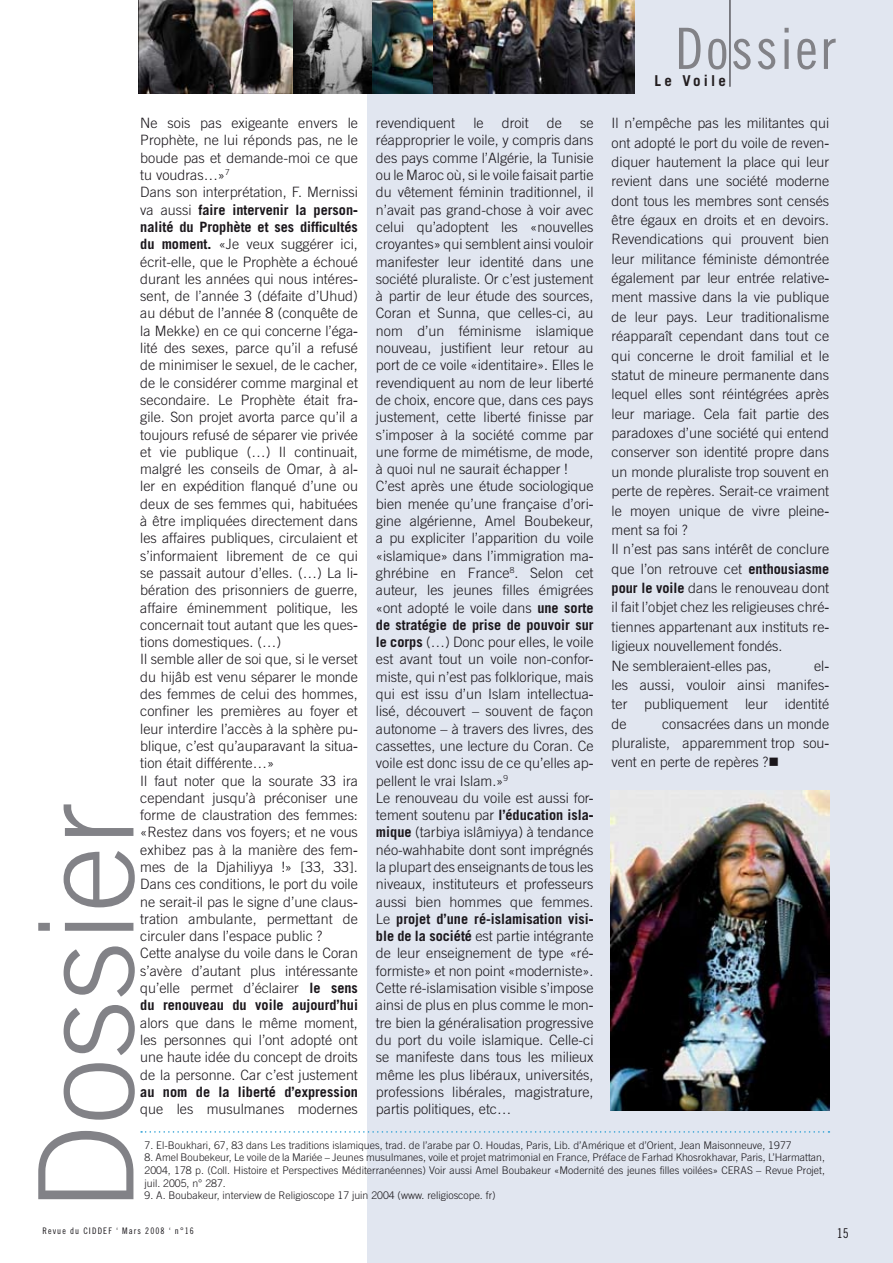
<style>
.page{position:relative;width:893px;height:1263px;background:#fff}
.page>*{position:absolute;margin:0;border:0;box-sizing:border-box;transform-origin:0 0}
.t1{font:57px "Trade Gothic Cond Eighteen";letter-spacing:.045em;color:#828287}
.t2{font:700 15px "Trade Gothic";letter-spacing:.21em;color:#231e20}
.t3{font:300 14.25px/17.2px "Trade Gothic";color:#1a161b}
.t4{font:700 14.25px "Trade Gothic";color:#1a161b}
.t5{font:13.5px "Trade Gothic Cond Eighteen";color:#1a171b}
.t6{font:300 10.5px/12.6px "Trade Gothic";color:#1a171b;text-align:justify}
.t7{font:9px "Trade Gothic Cond Eighteen";letter-spacing:.12em;color:#1a171b}
.s1{font-weight:700}
</style>
<div class="page">
<div style="left:368px;top:0;width:525px;height:1263px;background:#e1e6f0"></div>
<hr style="left:730px;top:0;width:1px;height:87px;background:#1a161b">
<svg style="left:141px;top:1131px;width:688px;height:2px"></svg>
<img style="left:610px;top:790px;width:219px;height:321px">
<img style="left:371px;top:0;width:65px;height:94px">
<img style="left:138px;top:0;width:233px;height:94px">
<img style="left:434px;top:0;width:201px;height:93px">
<svg style="left:38px;top:1131px;width:95px;height:68px"></svg>
<svg style="left:64px;top:1063px;width:71px;height:57px"></svg>
<svg style="left:64px;top:1005px;width:71px;height:50px"></svg>
<svg style="left:64px;top:946px;width:71px;height:51px"></svg>
<svg style="left:38px;top:923px;width:95px;height:8px"></svg>
<svg style="left:64px;top:851px;width:71px;height:56px"></svg>
<svg style="left:64px;top:804px;width:69px;height:32px"></svg>
<h1 class="t1" style="left:675px;top:15px;width:162px">Dossier</h1>
<p class="t3" style="left:140px;top:114px;width:219px">Ne sois pas exigeante envers le Prophète, ne lui réponds pas, ne le boude pas et demande-moi ce que tu voudras…»<sup>7<br></sup>Dans son interprétation, F. Mernissi va aussi <span class="s1">faire intervenir la personn nalité du Prophète et ses difficultés du moment.</span> «Je veux suggérer ici, écrit-elle, que le Prophète a échoué durant les années qui nous intéress sent, de l’année 3 (défaite d’Uhud) au début de l’année 8 (conquête de la Mekke) en ce qui concerne l’égal lité des sexes, parce qu’il a refusé de minimiser le sexuel, de le cacher, de le considérer comme marginal et secondaire. Le Prophète était frag gile. Son projet avorta parce qu’il a toujours refusé de séparer vie privée et vie publique (…) Il continuait, malgré les conseils de Omar, à all ler en expédition flanqué d’une ou deux de ses femmes qui, habituées à être impliquées directement dans les affaires publiques, circulaient et s’informaient librement de ce qui se passait autour d’elles. (…) La lib bération des prisonniers de guerre, affaire éminemment politique, les concernait tout autant que les quest tions domestiques. (…)<br>Il semble aller de soi que, si le verset du hijâb est venu séparer le monde des femmes de celui des hommes, confiner les premières au foyer et leur interdire l’accès à la sphère pub blique, c’est qu’auparavant la situat tion était différente…»<br>Il faut noter que la sourate 33 ira cependant jusqu’à préconiser une forme de claustration des femmes: «Restez dans vos foyers; et ne vous exhibez pas à la manière des femm mes de la Djahiliyya !» [33, 33].<br>Dans ces conditions, le port du voile ne serait-il pas le signe d’une claust tration ambulante, permettant de circuler dans l’espace public ?<br>Cette analyse du voile dans le Coran s’avère d’autant plus intéressante qu’elle permet d’éclairer <span class="s1">le sens du renouveau du voile aujourd’hui</span></p>
<p class="t3" style="left:140px;top:1014px;width:219px;text-align:justify">alors que dans le même moment, les personnes qui l’ont adopté ont une haute idée du concept de droits de la personne. Car c’est justement</p>
<p class="t4" style="left:140px;top:1083px;width:219px">au nom de la liberté d’expression</p>
<p class="t3" style="left:140px;top:1100px;width:219px">que les musulmanes modernes</p>
<p class="t2" style="left:655px;top:72px;width:73px">Le Voile</p>
<p class="t3" style="left:376px;top:114px;width:219px;text-indent:204px">se réapproprier le voile, y compris dans des pays comme l’Algérie, la Tunisie ou le Maroc où, si le voile faisait partie du vêtement féminin traditionnel, il n’avait pas grand-chose à voir avec celui qu’adoptent les «nouvelles croyantes» qui semblent ainsi vouloir manifester leur identité dans une société pluraliste. Or c’est justement à partir de leur étude des sources, Coran et Sunna, que celles-ci, au nom d’un féminisme islamique nouveau, justifient leur retour au port de ce voile «identitaire». Elles le revendiquent au nom de leur liberté de choix, encore que, dans ces pays justement, cette liberté finisse par s’imposer à la société comme par une forme de mimétisme, de mode, à quoi nul ne saurait échapper !<br>C’est après une étude sociologique bien menée qu’une française d’orig gine algérienne, Amel Boubekeur, a pu expliciter l’apparition du voile «islamique» dans l’immigration mag ghrébine en France<sup>8</sup>. Selon cet auteur, les jeunes filles émigrées «ont adopté le voile dans <span class="s1">une sorte de stratégie de prise de pouvoir sur le corps</span> (…) Donc pour elles, le voile est avant tout un voile non-conform miste, qui n’est pas folklorique, mais qui est issu d’un Islam intellectual lisé, découvert – souvent de façon autonome – à travers des livres, des cassettes, une lecture du Coran. Ce voile est donc issu de ce qu’elles app pellent le vrai Islam.»<sup>9<br></sup>Le renouveau du voile est aussi fort tement soutenu par <span class="s1">l’éducation islam mique</span> (tarbiya islâmiyya) à tendance néo-wahhabite dont sont imprégnés la plupart des enseignants de tous les niveaux, instituteurs et professeurs aussi bien hommes que femmes.<br>Le <span class="s1">projet d’une ré-islamisation visib ble de la société</span> est partie intégrante de leur enseignement de type «réf formiste» et non point «moderniste».<br>Cette ré-islamisation visible s’impose ainsi de plus en plus comme le mont tre bien la généralisation progressive du port du voile islamique. Celle-ci se manifeste dans tous les milieux même les plus libéraux, universités, professions libérales, magistrature, partis politiques, etc…</p>
<p class="t3" style="left:612px;top:113px;width:219px;line-height:19.4px">Il n’empêche pas les militantes qui ont adopté le port du voile de revend diquer hautement la place qui leur revient dans une société moderne dont tous les membres sont censés être égaux en droits et en devoirs.<br>Revendications qui prouvent bien leur militance féministe démontrée également par leur entrée relativem ment massive dans la vie publique de leur pays. Leur traditionalisme réapparaît cependant dans tout ce qui concerne le droit familial et le statut de mineure permanente dans lequel elles sont réintégrées après leur mariage. Cela fait partie des paradoxes d’une société qui entend conserver son identité propre dans un monde pluraliste trop souvent en perte de repères. Serait-ce vraiment le moyen unique de vivre pleinem ment sa foi ?<br>Il n’est pas sans intérêt de conclure que l’on retrouve cet <span class="s1">enthousiasme pour le voile</span> dans le renouveau dont il fait l’objet chez les religieuses chrét tiennes appartenant aux instituts rel ligieux nouvellement fondés.<br>Ne sembleraient-elles pas,</p>
<p class="t3" style="left:376px;top:114px;width:81px">revendiquent</p>
<p class="t3" style="left:473px;top:114px;width:12px">le</p>
<p class="t3" style="left:502px;top:114px;width:28px">droit</p>
<p class="t3" style="left:547px;top:114px;width:17px">de</p>
<p class="t3" style="left:612px;top:655px;width:219px;line-height:19.4px;text-align:justify;text-indent:203px">ell les aussi, vouloir ainsi manifest ter publiquement leur identité de</p>
<p class="t3" style="left:612px;top:714px;width:219px;line-height:19.4px;text-align:justify;text-indent:51px">consacrées dans un monde pluraliste, apparemment trop souv vent en perte de repères ?■</p>
<p class="t6" style="left:145px;top:1138px;width:649px">7. El-Boukhari, 67, 83 dans Les traditions islamiques, trad. de l’arabe par O. Houdas, Paris, Lib. d’Amérique et d’Orient, Jean Maisonneuve, 1977</p>
<p class="t6" style="left:145px;top:1151px;width:682px">8. Amel Boubekeur, Le voile de la Mariée – Jeunes musulmanes, voile et projet matrimonial en France, Préface de Farhad Khosrokhavar, Paris, L’Harmattan, 2004, 178 p. (Coll. Histoire et Perspectives Méditerranéennes) Voir aussi Amel Boubakeur «Modernité des jeunes filles voilées» CERAS – Revue Projet, juil. 2005, n° 287.</p>
<p class="t6" style="left:145px;top:1189px;width:353px">9. A. Boubakeur, interview de Religioscope 17 juin 2004 (www. religioscope. fr)</p>
<p class="t7" style="left:43px;top:1226px;width:153px">Revue du CIDDEF ‘ Mars 2008 ‘ n°16</p>
<p class="t5" style="left:837px;top:1225px;width:13px">15</p>
</div>
